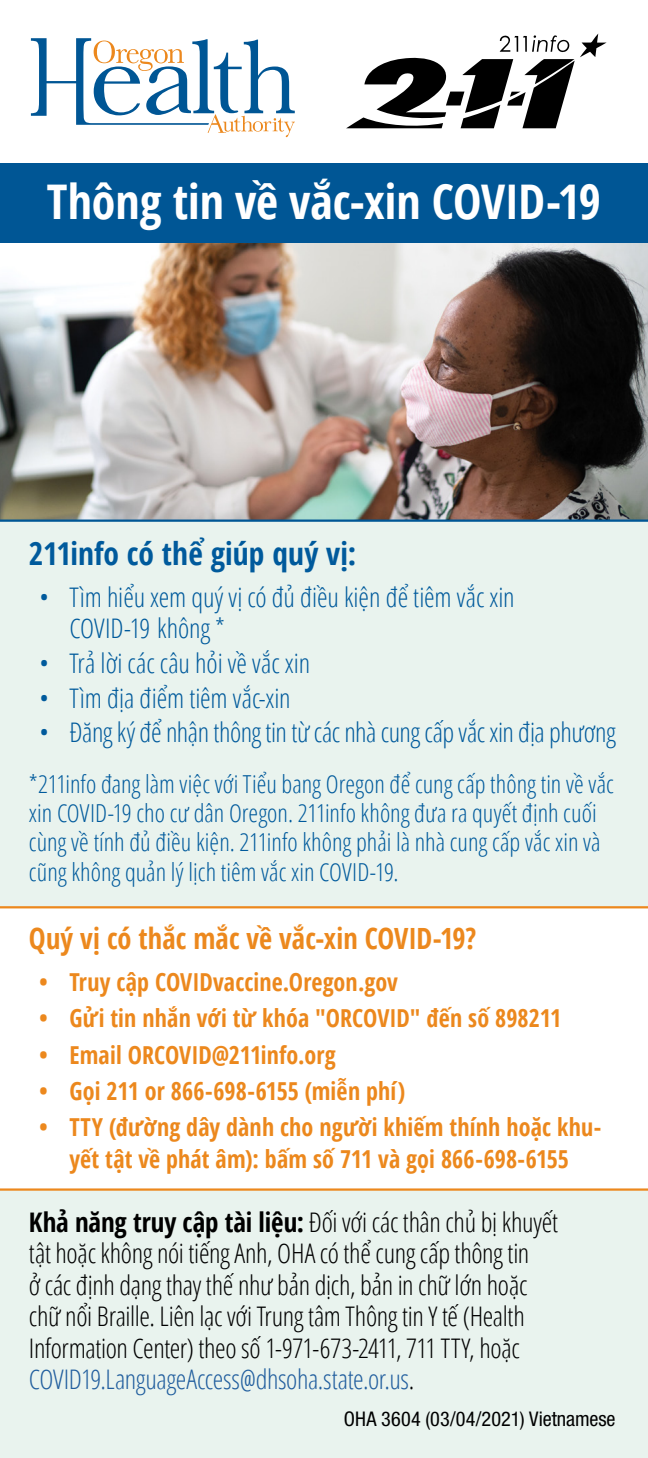
<style>
.page{position:relative;width:648px;height:1458px;background:#fff}
.page>*{position:absolute;margin:0;border:0;box-sizing:border-box;transform-origin:0 0}
.t1{font:700 47.7px "Open Sans Condensed";color:#fff}
.t2{font:700 31.5px "Open Sans Condensed";color:#005a9c}
.t3{font:700 29.25px "Open Sans Condensed";letter-spacing:.005em;color:#ec881d}
.t4{font:300 27px/31.5px "Open Sans Condensed";letter-spacing:-.015em;color:#000}
.t5{font:300 27px/31.5px "Open Sans Condensed";letter-spacing:-.005em;color:#005a9c}
.t6{font:700 24.75px/31.5px "Open Sans Condensed";letter-spacing:.005em;color:#ec881d;text-align:center}
.t7{font:300 24.75px/29.2px "Open Sans Condensed";color:#005a9c}
.t8{font:condensed 20.25px "Helvetica Neue LT Std";letter-spacing:.005em;color:#000}
.s1{font-weight:700}
.s2{color:#215e9e}
</style>
<div class="page">
<div style="left:0;top:522px;width:648px;height:936px;background:#e9f3ee"></div>
<svg style="left:0;top:906px;width:648px;height:285px"></svg>
<svg style="left:346px;top:33px;width:261px;height:95px"></svg>
<svg style="left:31px;top:38px;width:264px;height:99px"></svg>
<div style="left:0;top:164px;width:648px;height:79px;background:#005695"></div>
<img style="left:0;top:243px;width:648px;height:277px">
<hr style="left:0;top:520px;width:648px;height:2px;background:#005695">
<h1 class="t1" style="left:47px;top:168px;width:556px">Thông tin về vắc-xin COVID-19</h1>
<p class="t2" style="left:29px;top:532px;width:329px">211info có thể giúp quý vị:</p>
<p class="t5" style="left:69px;top:580px;width:447px;text-indent:-30px">• Tìm hiểu xem quý vị có đủ điều kiện để tiêm vắc xin<br>COVID-19 không *</p>
<p class="t5" style="left:39px;top:647px;width:273px">• Trả lời các câu hỏi về vắc xin</p>
<p class="t5" style="left:39px;top:681px;width:253px">• Tìm địa điểm tiêm vắc-xin</p>
<p class="t5" style="left:39px;top:716px;width:578px">• Đăng ký để nhận thông tin từ các nhà cung cấp vắc xin địa phương</p>
<p class="t7" style="left:29px;top:768px;width:587px">*211info đang làm việc với Tiểu bang Oregon để cung cấp thông tin về vắc xin COVID-19 cho cư dân Oregon. 211info không đưa ra quyết định cuối cùng về tính đủ điều kiện. 211info không phải là nhà cung cấp vắc xin và cũng không quản lý lịch tiêm vắc xin COVID-19.</p>
<p class="t3" style="left:29px;top:918px;width:449px">Quý vị có thắc mắc về vắc-xin COVID-19?</p>
<p class="t6" style="left:39px;top:966px;width:360px">• Truy cập COVIDvaccine.Oregon.gov</p>
<p class="t6" style="left:39px;top:1002px;width:524px">• Gửi tin nhắn với từ khóa "ORCOVID" đến số 898211</p>
<p class="t6" style="left:39px;top:1038px;width:298px">• Email ORCOVID@211info.org</p>
<p class="t6" style="left:39px;top:1075px;width:368px">• Gọi 211 or 866-698-6155 (miễn phí)</p>
<p class="t6" style="left:39px;top:1111px;width:564px">• TTY (đường dây dành cho người khiếm thính hoặc khu&shy;yết tật về phát âm): bấm số 711 và gọi 866-698-6155</p>
<p class="t4" style="left:29px;top:1205px;width:531px"><span class="s1">Khả năng truy cập tài liệu:</span> Đối với các thân chủ bị khuyết tật hoặc không nói tiếng Anh, OHA có thể cung cấp thông tin<br>ở các định dạng thay thế như bản dịch, bản in chữ lớn hoặc chữ nổi Braille. Liên lạc với Trung tâm Thông tin Y tế (Health Information Center) theo số 1-971-673-2411, 711 TTY, hoặc <span class="s2">COVID19.LanguageAccess@dhsoha.state.or.us</span>.</p>
<p class="t8" style="left:344px;top:1407px;width:273px">OHA 3604 (03/04/2021) Vietnamese</p>
</div>
